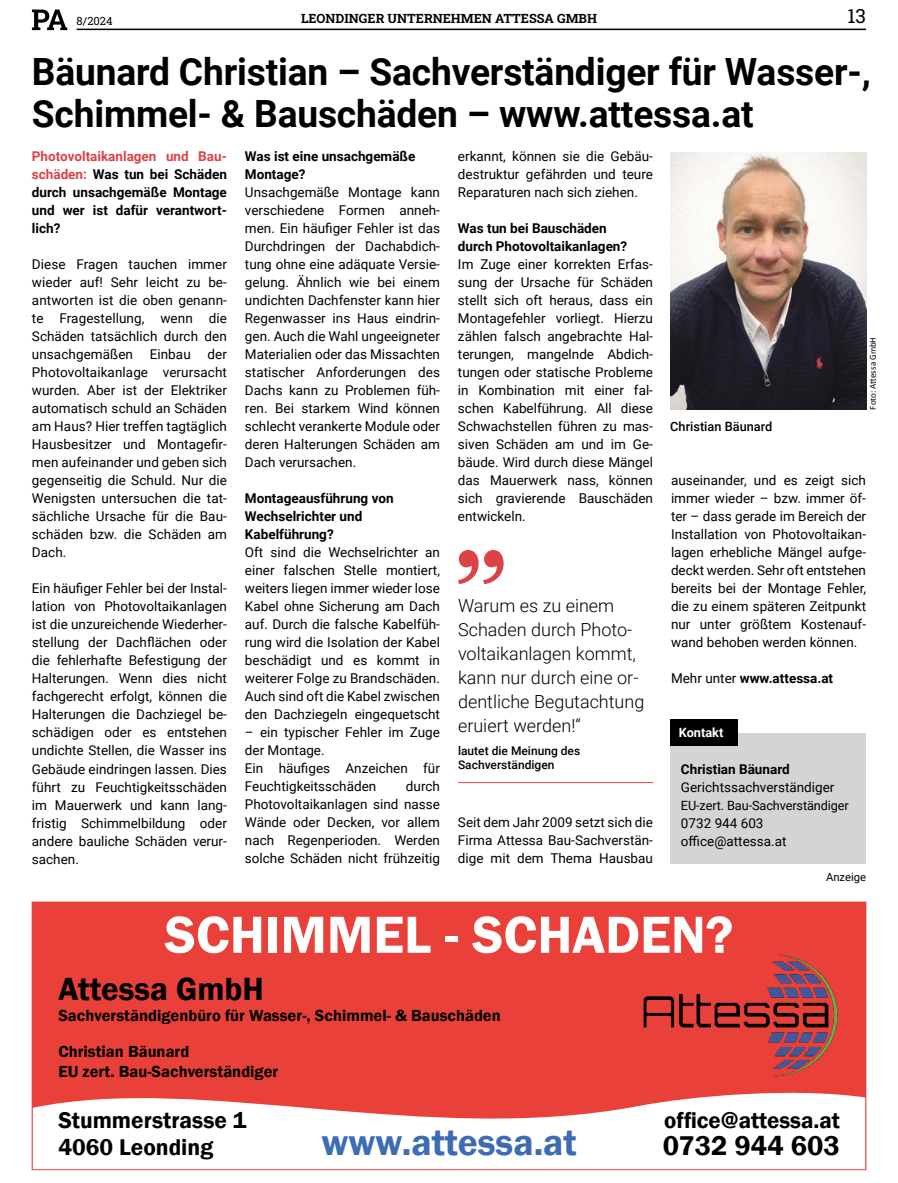
<style>
.page{position:relative;width:898px;height:1183px;background:#fff}
.page>*{position:absolute;margin:0;border:0;box-sizing:border-box;transform-origin:0 0}
.t1{font:600 54px "Franklin Gothic";color:#fff}
.t2{font:700 37.5px/42px "Roboto";letter-spacing:-.005em;color:#000}
.t3{font:600 37.5px "Franklin Gothic";color:#3d6cb4}
.t4{font:600 33px "Franklin Gothic";color:#000}
.t5{font:600 27.9px "Franklin Gothic";color:#000}
.t6{font:600 23.4px/27px "Franklin Gothic";color:#000}
.t7{font:600 22.95px "Franklin Gothic";color:#000}
.t8{font:19.5px "Roboto Slab";color:#000}
.t9{font:300 18px/24px "Roboto";color:#000}
.t10{font:600 16.5px/35.7px "Franklin Gothic";color:#000}
.t11{font:13.5px/18px "Roboto";color:#000;text-align:justify}
.t12{font:700 13.5px/18px "Roboto";color:#000}
.t13{font:12.75px "Roboto Slab";color:#000}
.t14{font:12.75px "Roboto";letter-spacing:-.01em;color:#000}
.t15{font:500 12.75px "Roboto";color:#000}
.t16{font:700 12.75px "Roboto";color:#fff}
.t17{font:500 12px/14.2px "Roboto";color:#000}
.t18{font:11.25px "Roboto";color:#000}
.t19{font:11.25px "Roboto Slab";color:#000}
.t20{font:9px "Calibri";color:#000}
.s1{color:#db4347}
.s2{font-weight:400}
</style>
<div class="page">
<hr style="left:77px;top:29px;width:788px;height:1px;background:#000">
<svg style="left:32px;top:10px;width:35px;height:20px"></svg>
<div style="left:32px;top:901px;width:833px;height:268px;background:#e94139"></div>
<svg style="left:34px;top:1076px;width:829px;height:91px;fill:#fff"></svg>
<img style="left:643px;top:954px;width:195px;height:122px">
<img style="left:670px;top:152px;width:195px;height:258px">
<div style="left:670px;top:732px;width:195px;height:131px;background:#d5d4d4"></div>
<div style="left:670px;top:719px;width:67px;height:27px;background:#000"></div>
<hr style="left:458px;top:782px;width:195px;height:1px;background:#db4347">
<svg style="left:458px;top:550px;width:45px;height:34px"></svg>
<p class="t19" style="left:77px;top:13px;width:38px">8/2024</p>
<p class="t13" style="left:301px;top:10px;width:297px">LEONDINGER UNTERNEHMEN ATTESSA GMBH</p>
<h3 class="t8" style="left:847px;top:3px;width:20px">13</h3>
<h2 class="t2" style="left:32px;top:50px;width:840px">Bäunard Christian – Sachverständiger für Wasser-,<br>Schimmel- &amp; Bauschäden – www.attessa.at</h2>
<p class="t12" style="left:32px;top:147px;width:196px;text-align:justify"><span class="s1">Photovoltaikanlagen und Bau&shy;schäden:</span> Was tun bei Schäden durch unsachgemäße Montage und wer ist dafür verantwort&shy;lich?</p>
<p class="t11" style="left:32px;top:255px;width:196px">Diese Fragen tauchen immer wieder auf! Sehr leicht zu be&shy;antworten ist die oben genann&shy;te Fragestellung, wenn die Schäden tatsächlich durch den unsachgemäßen Einbau der Photovoltaikanlage verursacht wurden. Aber ist der Elektriker automatisch schuld an Schäden am Haus? Hier treffen tagtäglich Hausbesitzer und Montagefir&shy;men aufeinander und geben sich gegenseitig die Schuld. Nur die Wenigsten untersuchen die tat&shy;sächliche Ursache für die Bau&shy;schäden bzw. die Schäden am Dach.</p>
<p class="t11" style="left:32px;top:579px;width:196px">Ein häufiger Fehler bei der Instal&shy;lation von Photovoltaikanlagen ist die unzureichende Wiederher&shy;stellung der Dachflächen oder die fehlerhafte Befestigung der Halterungen. Wenn dies nicht fachgerecht erfolgt, können die Halterungen die Dachziegel be&shy;schädigen oder es entstehen undichte Stellen, die Wasser ins Gebäude eindringen lassen. Dies führt zu Feuchtigkeitsschäden im Mauerwerk und kann lang&shy;fristig Schimmelbildung oder andere bauliche Schäden verur&shy;sachen.</p>
<p class="t11" style="left:458px;top:146px;width:196px">erkannt, können sie die Gebäu&shy;destruktur gefährden und teure Reparaturen nach sich ziehen.</p>
<p class="t12" style="left:458px;top:218px;width:171px">Was tun bei Bauschäden durch Photovoltaikanlagen?</p>
<p class="t11" style="left:458px;top:254px;width:196px">Im Zuge einer korrekten Erfas&shy;sung der Ursache für Schäden stellt sich oft heraus, dass ein Montagefehler vorliegt. Hierzu zählen falsch angebrachte Hal&shy;terungen, mangelnde Abdich&shy;tungen oder statische Probleme in Kombination mit einer fal&shy;schen Kabelführung. All diese Schwachstellen führen zu mas&shy;siven Schäden am und im Ge&shy;bäude. Wird durch diese Mängel das Mauerwerk nass, können sich gravierende Bauschäden entwickeln.</p>
<p class="t12" style="left:245px;top:147px;width:172px">Was ist eine unsachgemäße<br>Montage?</p>
<p class="t11" style="left:245px;top:183px;width:196px">Unsachgemäße Montage kann verschiedene Formen anneh&shy;men. Ein häufiger Fehler ist das Durchdringen der Dachabdich&shy;tung ohne eine adäquate Versie&shy;gelung. Ähnlich wie bei einem undichten Dachfenster kann hier Regenwasser ins Haus eindrin&shy;gen. Auch die Wahl ungeeigneter Materialien oder das Missachten statischer Anforderungen des Dachs kann zu Problemen füh&shy;ren. Bei starkem Wind können schlecht verankerte Module oder deren Halterungen Schäden am Dach verursachen.</p>
<p class="t12" style="left:245px;top:488px;width:150px">Montageausführung von<br>Wechselrichter und<br>Kabelführung?</p>
<p class="t11" style="left:245px;top:542px;width:196px">Oft sind die Wechselrichter an einer falschen Stelle montiert, weiters liegen immer wieder lose Kabel ohne Sicherung am Dach auf. Durch die falsche Kabelfüh&shy;rung wird die Isolation der Kabel beschädigt und es kommt in weiterer Folge zu Brandschäden.<br>Auch sind oft die Kabel zwischen den Dachziegeln eingequetscht</p>
<p class="t11" style="left:245px;top:722px;width:196px;text-align:left">– ein typischer Fehler im Zuge der Montage.<br>Ein häufiges Anzeichen für<br>Feuchtigkeitsschäden</p>
<p class="t20" style="left:866px;top:409px;width:74px;rotate:-90deg">Foto: Attessa GmbH</p>
<p class="t15" style="left:670px;top:418px;width:103px">Christian Bäunard</p>
<p class="t11" style="left:670px;top:470px;width:196px">auseinander, und es zeigt sich immer wieder – bzw. immer öf&shy;ter – dass gerade im Bereich der Installation von Photovoltaikan&shy;lagen erhebliche Mängel aufge&shy;deckt werden. Sehr oft entstehen bereits bei der Montage Fehler, die zu einem späteren Zeitpunkt nur unter größtem Kostenauf&shy;wand behoben werden können.</p>
<p class="t12" style="left:670px;top:668px;width:164px"><span class="s2">Mehr unter</span> www.attessa.at</p>
<h3 class="t9" style="left:458px;top:593px;width:188px">Warum es zu einem<br>Schaden durch Photo&shy;voltaikanlagen kommt, kann nur durch eine or&shy;dentliche Begutachtung eruiert werden!“</h3>
<p class="t17" style="left:458px;top:743px;width:124px">lautet die Meinung des<br>Sachverständigen</p>
<p class="t16" style="left:678px;top:723px;width:46px">Kontakt</p>
<p class="t12" style="left:680px;top:759px;width:110px">Christian Bäunard</p>
<p class="t11" style="left:680px;top:777px;width:155px">Gerichtssachverständiger</p>
<p class="t14" style="left:680px;top:796px;width:169px">EU-zert. Bau-Sachverständiger</p>
<p class="t11" style="left:680px;top:813px;width:107px">0732 944 603 office@attessa.at</p>
<p class="t18" style="left:825px;top:868px;width:42px">Anzeige</p>
<p class="t11" style="left:245px;top:776px;width:196px;text-indent:161px">durch Photovoltaikanlagen sind nasse Wände oder Decken, vor allem nach Regenperioden. Werden solche Schäden nicht frühzeitig</p>
<p class="t11" style="left:458px;top:812px;width:196px">Seit dem Jahr 2009 setzt sich die Firma Attessa Bau-Sachverstän&shy;dige mit dem Thema Hausbau</p>
<h1 class="t1" style="left:164px;top:901px;width:570px">SCHIMMEL - SCHADEN?</h1>
<h3 class="t4" style="left:58px;top:968px;width:207px">Attessa GmbH</h3>
<p class="t10" style="left:58px;top:997px;width:444px">Sachverständigenbüro für Wasser-, Schimmel- &amp; Bauschäden<br>Christian Bäunard</p>
<p class="t10" style="left:58px;top:1053px;width:221px">EU zert. Bau-Sachverständiger</p>
<h3 class="t6" style="left:58px;top:1106px;width:189px">Stummerstrasse 1<br>4060 Leonding</h3>
<h2 class="t3" style="left:321px;top:1118px;width:257px">www.attessa.at</h2>
<h3 class="t7" style="left:663px;top:1105px;width:177px">office@attessa.at</h3>
<h3 class="t5" style="left:662px;top:1127px;width:178px">0732 944 603</h3>
</div>
